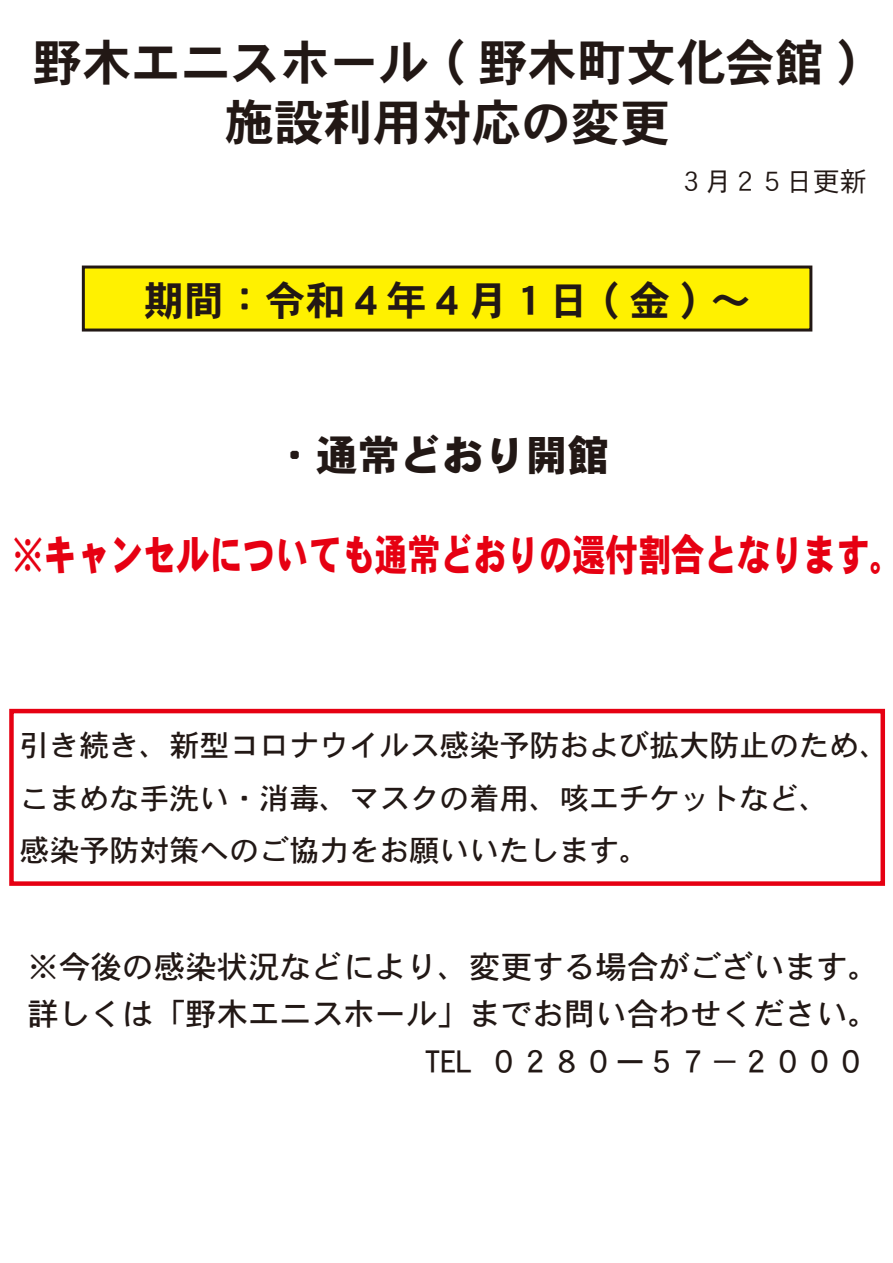
<style>
.page{position:relative;width:893px;height:1263px;background:#fff}
.page>*{position:absolute;margin:0;border:0;box-sizing:border-box;transform-origin:0 0}
.t1{font:49.5px/60px "DFHS Gothic W7 WIN RKSJ H";color:#221815;text-align:center}
.t2{font:42.9px "DFHS Gothic W9 WIN RKSJ H";color:#e60012;scale:.77 1}
.t3{font:42px "DFHS Gothic W9 WIN RKSJ H";color:#221815}
.t4{font:40.5px "DFHS Gothic W7 WIN RKSJ H";color:#221815}
.t5{font:31.5px "DFHS Gothic W5 WIN RKSJ H";color:#221815}
.t6{font:30px/52.5px "DFHS Gothic W5 WIN RKSJ H";color:#221815}
.t7{font:27px "DFHS Gothic W3 WIN RKSJ H";color:#221815}
</style>
<div class="page">
<div style="left:82px;top:266px;width:730px;height:66px;background:#fff100;border:3px solid #221815"></div>
<div style="left:9px;top:709px;width:876px;height:177px;border:4px solid #e60012"></div>
<h1 class="t1" style="left:33px;top:33px;width:831px">野木エニスホール ( 野木町文化会館 )施設利用対応の変更</h1>
<p class="t7" style="left:678px;top:167px;width:190px">３月２５日更新</p>
<h3 class="t4" style="left:143px;top:280px;width:609px">期間：令和４年４月１日 ( 金 ) ～</h3>
<h3 class="t3" style="left:274px;top:433px;width:337px">・通常どおり開館</h3>
<h2 class="t2" style="left:11px;top:533px;width:1159px">※キャンセルについても通常どおりの還付割合となります。</h2>
<p class="t6" style="left:20px;top:720px;width:871px">引き続き、新型コロナウイルス感染予防および拡大防止のため、こまめな手洗い・消毒、マスクの着用、咳エチケットなど、<br>感染予防対策へのご協力をお願いいたします。</p>
<p class="t5" style="left:27px;top:951px;width:854px">※今後の感染状況などにより、変更する場合がございます。</p>
<p class="t5" style="left:27px;top:998px;width:854px">詳しくは「野木エニスホール」までお問い合わせください。</p>
<p class="t5" style="left:425px;top:1045px;width:443px">TEL ０２８０ー５７－２０００</p>
</div>
